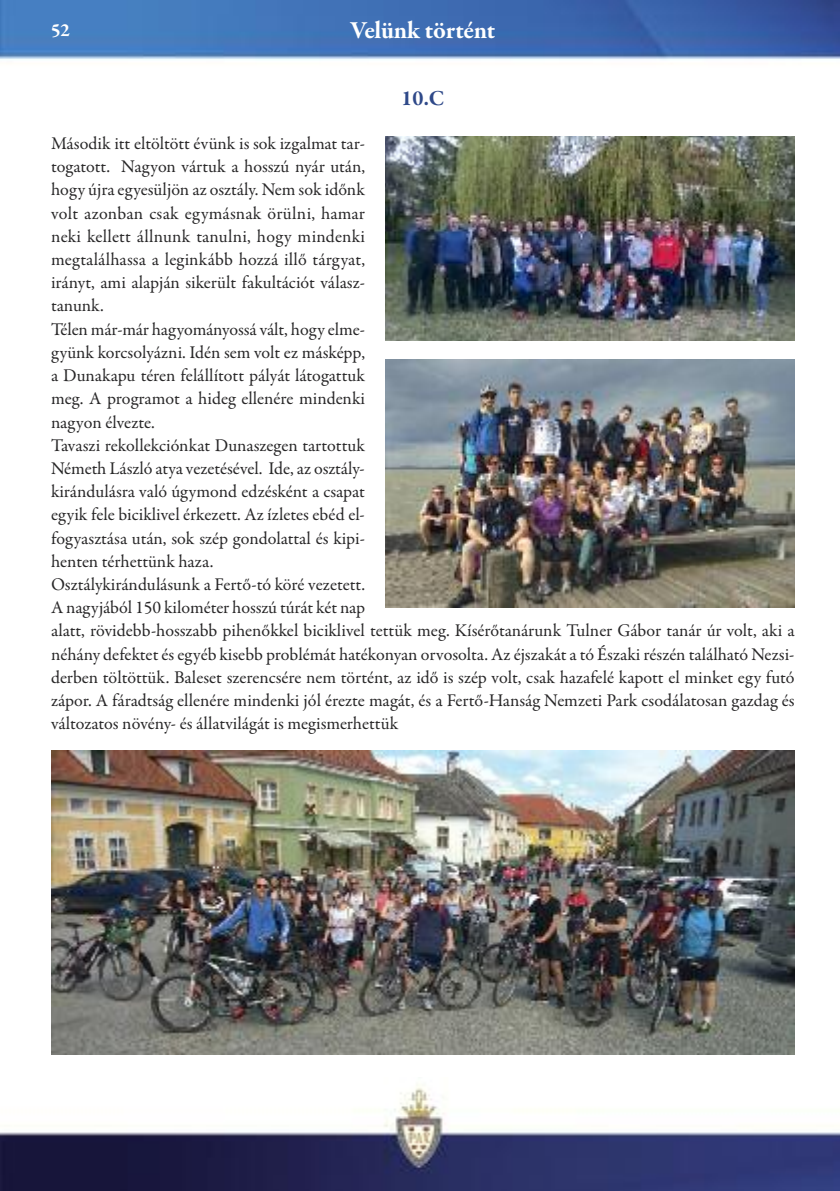
<style>
.page{position:relative;width:840px;height:1191px;background:#fff}
.page>*{position:absolute;margin:0;border:0;box-sizing:border-box;transform-origin:0 0}
.t1{font:700 25px "Garamond Premr Pro";letter-spacing:-.01em;color:#fff}
.t2{font:700 22px "Garamond Premr Pro";color:#2f4989}
.t3{font:700 19px "Garamond Premr Pro";color:#fff}
.t4{font:18px/23.2px "Garamond Premr Pro";color:#272627}
</style>
<div class="page">
<img style="left:0;top:0;width:839px;height:60px">
<img style="left:0;top:1084px;width:839px;height:107px">
<img style="left:385px;top:360px;width:409px;height:247px">
<img style="left:385px;top:136px;width:409px;height:205px">
<img style="left:51px;top:751px;width:743px;height:303px">
<p class="t3" style="left:51px;top:23px;width:21px">52</p>
<h1 class="t1" style="left:350px;top:20px;width:146px">Velünk történt</h1>
<p class="t2" style="left:401px;top:90px;width:45px">10.C</p>
<p class="t4" style="left:51px;top:133px;width:744px">Második itt eltöltött évünk is sok izgalmat tar-<br>togatott. Nagyon vártuk a hosszú nyár után,<br>hogy újra egyesüljön az osztály. Nem sok időnk<br>volt azonban csak egymásnak örülni, hamar<br>neki kellett állnunk tanulni, hogy mindenki<br>megtalálhassa a leginkább hozzá illő tárgyat,<br>irányt, ami alapján sikerült fakultációt válasz-<br>tanunk.<br>Télen már-már hagyományossá vált, hogy elme-<br>gyünk korcsolyázni. Idén sem volt ez másképp,<br>a Dunakapu téren felállított pályát látogattuk<br>meg. A programot a hideg ellenére mindenki<br>nagyon élvezte.<br>Tavaszi rekollekciónkat Dunaszegen tartottuk<br>Németh László atya vezetésével. Ide, az osztály-<br>kirándulásra való úgymond edzésként a csapat<br>egyik fele biciklivel érkezett. Az ízletes ebéd el-<br>fogyasztása után, sok szép gondolattal és kipi-<br>henten térhettünk haza.<br>Osztálykirándulásunk a Fertő-tó köré vezetett.<br>A nagyjából 150 kilométer hosszú túrát két nap<br>alatt, rövidebb-hosszabb pihenőkkel biciklivel tettük meg. Kísérőtanárunk Tulner Gábor tanár úr volt, aki a néhány defektet és egyéb kisebb problémát hatékonyan orvosolta. Az éjszakát a tó Északi részén található Nezsi&shy;derben töltöttük. Baleset szerencsére nem történt, az idő is szép volt, csak hazafelé kapott el minket egy futó zápor. A fáradtság ellenére mindenki jól érezte magát, és a Fertő-Hanság Nemzeti Park csodálatosan gazdag és változatos növény- és állatvilágát is megismerhettük</p>
</div>
